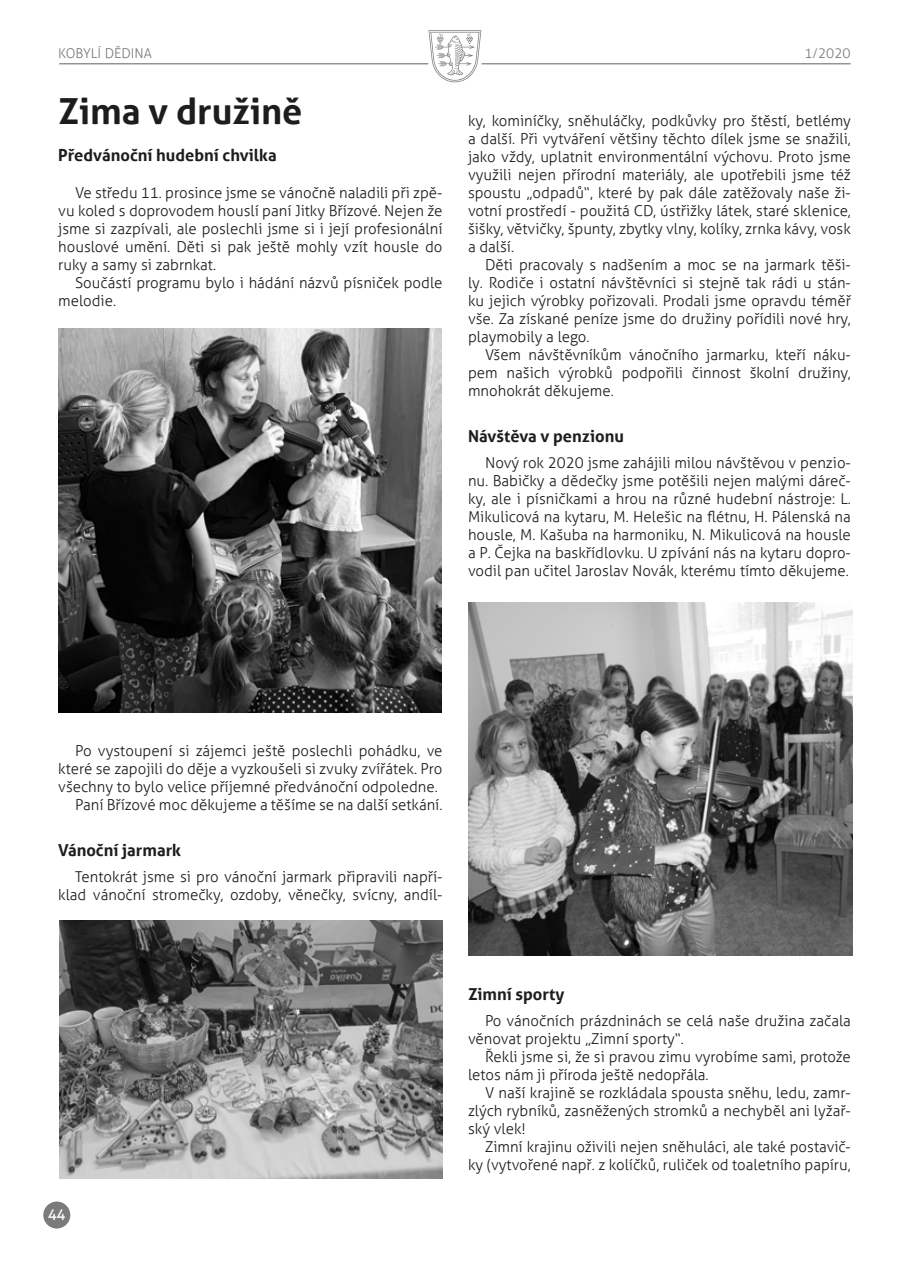
<style>
.page{position:relative;width:902px;height:1263px;background:#fff}
.page>*{position:absolute;margin:0;border:0;box-sizing:border-box;transform-origin:0 0}
.t1{font:700 36px "Aller";color:#1d1d1b}
.t2{font:700 16.5px "Aller";color:#1d1d1b}
.t3{font:300 15px/18px "Aller";color:#1d1d1b;text-align:justify}
.t4{font:15px "Aller";color:#fff}
.t5{font:300 13.5px "Aller";color:#7c7b7b}
</style>
<div class="page">
<hr style="left:59px;top:63px;width:369px;height:1px;background:#7c7b7b">
<hr style="left:481px;top:63px;width:369px;height:1px;background:#7c7b7b">
<svg style="left:428px;top:30px;width:53px;height:52px"></svg>
<div style="left:43px;top:1201px;width:27px;height:27px;background:#7c7b7b;border-radius:50%"></div>
<img style="left:59px;top:328px;width:383px;height:384px">
<img style="left:60px;top:921px;width:382px;height:258px">
<img style="left:468px;top:603px;width:383px;height:353px">
<p class="t5" style="left:58px;top:45px;width:95px">KOBYLÍ DĚDINA</p>
<p class="t5" style="left:804px;top:45px;width:48px">1/2020</p>
<h1 class="t1" style="left:58px;top:89px;width:246px">Zima v družině</h1>
<p class="t2" style="left:58px;top:145px;width:220px">Předvánoční hudební chvilka</p>
<p class="t3" style="left:58px;top:184px;width:386px;text-indent:17px">Ve středu 11. prosince jsme se vánočně naladili při zpě&shy;vu koled s doprovodem houslí paní Jitky Břízové. Nejen že jsme si zazpívali, ale poslechli jsme si i její profesionální houslové umění. Děti si pak ještě mohly vzít housle do ruky a samy si zabrnkat.</p>
<p class="t3" style="left:58px;top:274px;width:386px;text-indent:17px">Součástí programu bylo i hádání názvů písniček podle melodie.</p>
<p class="t3" style="left:468px;top:112px;width:384px">ky, kominíčky, sněhuláčky, podkůvky pro štěstí, betlémy a další. Při vytváření většiny těchto dílek jsme se snažili, jako vždy, uplatnit environmentální výchovu. Proto jsme využili nejen přírodní materiály, ale upotřebili jsme též spoustu „odpadů“, které by pak dále zatěžovaly naše ži&shy;votní prostředí - použitá CD, ústřižky látek, staré sklenice, šišky, větvičky, špunty, zbytky vlny, kolíky, zrnka kávy, vosk a další.</p>
<p class="t3" style="left:468px;top:256px;width:384px;text-indent:17px">Děti pracovaly s nadšením a moc se na jarmark těši&shy;ly. Rodiče i ostatní návštěvníci si stejně tak rádi u stán&shy;ku jejich výrobky pořizovali. Prodali jsme opravdu téměř vše. Za získané peníze jsme do družiny pořídili nové hry, playmobily a lego.</p>
<p class="t3" style="left:468px;top:346px;width:384px;text-indent:17px">Všem návštěvníkům vánočního jarmarku, kteří náku&shy;pem našich výrobků podpořili činnost školní družiny, mnohokrát děkujeme.</p>
<p class="t2" style="left:468px;top:426px;width:157px">Návštěva v penzionu</p>
<p class="t3" style="left:468px;top:454px;width:384px;text-indent:17px">Nový rok 2020 jsme zahájili milou návštěvou v penzio&shy;nu. Babičky a dědečky jsme potěšili nejen malými dáreč&shy;ky, ale i písničkami a hrou na různé hudební nástroje: L.<br>Mikulicová na kytaru, M. Helešic na flétnu, H. Pálenská na housle, M. Kašuba na harmoniku, N. Mikulicová na housle a P. Čejka na baskřídlovku. U zpívání nás na kytaru dopro&shy;vodil pan učitel Jaroslav Novák, kterému tímto děkujeme.</p>
<p class="t3" style="left:75px;top:742px;width:369px">Po vystoupení si zájemci ještě poslechli pohádku, ve</p>
<p class="t3" style="left:58px;top:760px;width:386px">které se zapojili do děje a vyzkoušeli si zvuky zvířátek. Pro</p>
<p class="t3" style="left:58px;top:778px;width:381px">všechny to bylo velice příjemné předvánoční odpoledne.</p>
<p class="t3" style="left:75px;top:796px;width:369px">Paní Břízové moc děkujeme a těšíme se na další setkání.</p>
<p class="t2" style="left:58px;top:840px;width:124px">Vánoční jarmark</p>
<p class="t3" style="left:58px;top:868px;width:386px;text-align:right">Tentokrát jsme si pro vánoční jarmark připravili napří&shy;klad vánoční stromečky, ozdoby, věnečky, svícny, andíl-</p>
<p class="t4" style="left:48px;top:1205px;width:19px">44</p>
<p class="t2" style="left:468px;top:984px;width:98px">Zimní sporty</p>
<p class="t3" style="left:468px;top:1012px;width:384px;text-indent:17px">Po vánočních prázdninách se celá naše družina začala věnovat projektu „Zimní sporty“.</p>
<p class="t3" style="left:468px;top:1048px;width:384px;text-indent:17px">Řekli jsme si, že si pravou zimu vyrobíme sami, protože letos nám ji příroda ještě nedopřála.</p>
<p class="t3" style="left:468px;top:1084px;width:384px;text-indent:17px">V naší krajině se rozkládala spousta sněhu, ledu, zamr&shy;zlých rybníků, zasněžených stromků a nechyběl ani lyžař&shy;ský vlek!</p>
<p class="t3" style="left:468px;top:1138px;width:384px;text-align:right">Zimní krajinu oživili nejen sněhuláci, ale také postavič&shy;ky (vytvořené např. z kolíčků, ruliček od toaletního papíru,</p>
</div>
